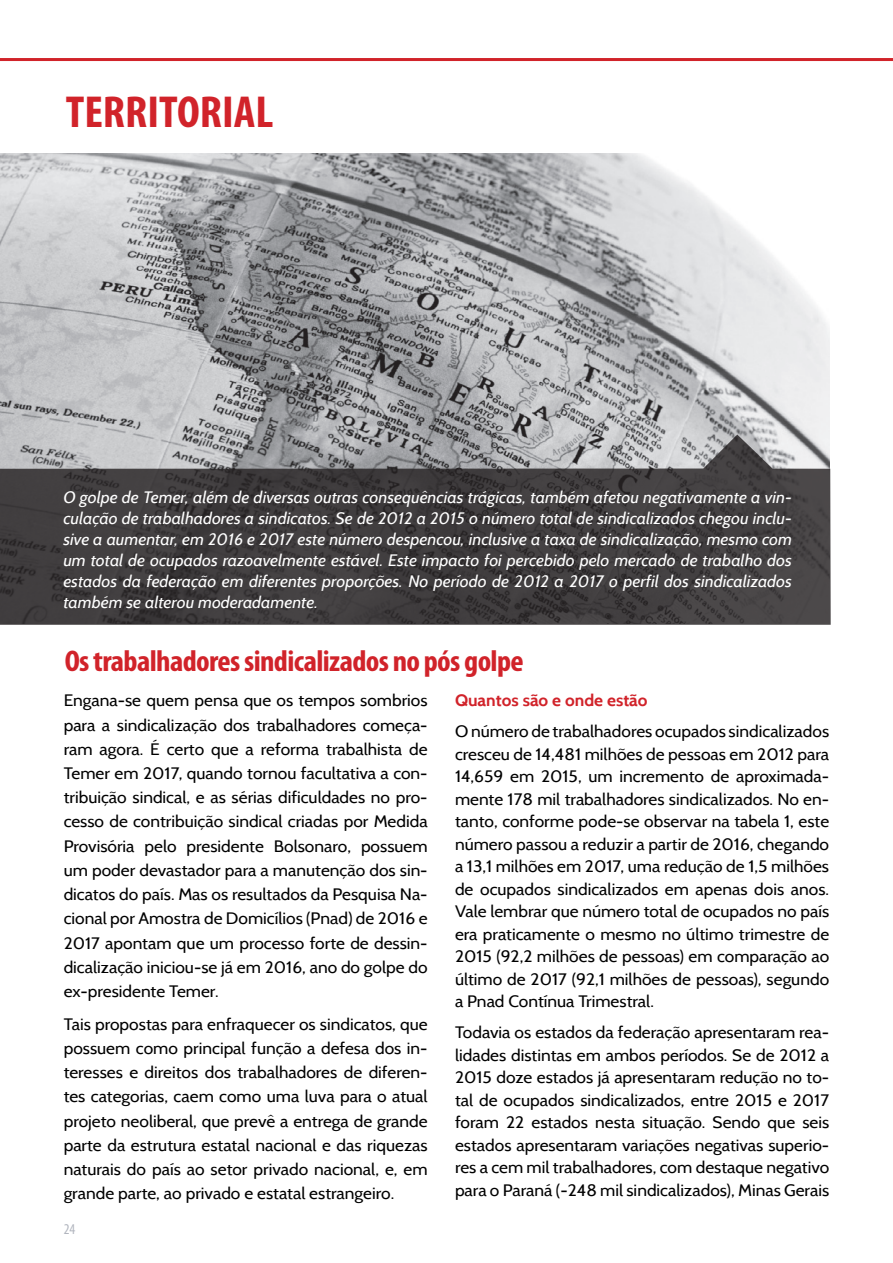
<style>
.page{position:relative;width:893px;height:1263px;background:#fff}
.page>*{position:absolute;margin:0;border:0;box-sizing:border-box;transform-origin:0 0}
.Paragraph_Style_blac{font:700 condensed 45px "Myriad Pro";color:#d1232a;scale:1.05 1}
.Paragraph_Style_blac-2{font:700 condensed 30px "Myriad Pro";letter-spacing:-.02em;color:#d1232a;scale:1.05 1}
.t1{font:16.5px/24.2px "Cabin";color:#000;text-align:justify;scale:1.05 1}
.t2{font:italic 16.5px/21px "Cabin";color:#fff;text-align:justify;scale:1.05 1}
.t3{font:700 16.5px "Cabin";color:#d1232a;scale:1.05 1}
.t4{font:condensed 15px "Myriad Pro";color:#b1b5be}
</style>
<div class="page">
<hr style="left:0;top:58px;width:893px;height:3px;background:#d1232a">
<img style="left:0;top:153px;width:829px;height:281px">
<svg style="left:0;top:434px;width:831px;height:191px;background:#525052"></svg>
<p class="Paragraph_Style_blac" style="left:66px;top:84px;width:199px">TERRITORIAL</p>
<p class="t2" style="left:63px;top:486px;width:695px">O golpe de Temer, além de diversas outras consequências trágicas, também afetou negativamente a vin&shy;culação de trabalhadores a sindicatos. Se de 2012 a 2015 o número total de sindicalizados chegou inclu&shy;sive a aumentar, em 2016 e 2017 este número despencou, inclusive a taxa de sindicalização, mesmo com um total de ocupados razoavelmente estável. Este impacto foi percebido pelo mercado de trabalho dos estados da federação em diferentes proporções. No período de 2012 a 2017 o perfil dos sindicalizados também se alterou moderadamente.</p>
<p class="Paragraph_Style_blac-2" style="left:65px;top:642px;width:439px">Os trabalhadores sindicalizados no pós golpe</p>
<p class="t1" style="left:64px;top:688px;width:348px">Engana-se quem pensa que os tempos sombrios para a sindicalização dos trabalhadores começa&shy;ram agora. É certo que a reforma trabalhista de Temer em 2017, quando tornou facultativa a con&shy;tribuição sindical, e as sérias dificuldades no pro&shy;cesso de contribuição sindical criadas por Medida Provisória pelo presidente Bolsonaro, possuem um poder devastador para a manutenção dos sin&shy;dicatos do país. Mas os resultados da Pesquisa Na&shy;cional por Amostra de Domicílios (Pnad) de 2016 e 2017 apontam que um processo forte de dessin&shy;dicalização iniciou-se já em 2016, ano do golpe do ex-presidente Temer.</p>
<p class="t1" style="left:64px;top:1012px;width:348px">Tais propostas para enfraquecer os sindicatos, que possuem como principal função a defesa dos in&shy;teresses e direitos dos trabalhadores de diferen&shy;tes categorias, caem como uma luva para o atual projeto neoliberal, que prevê a entrega de grande parte da estrutura estatal nacional e das riquezas naturais do país ao setor privado nacional, e, em grande parte, ao privado e estatal estrangeiro.</p>
<p class="t3" style="left:455px;top:691px;width:185px">Quantos são e onde estão</p>
<p class="t1" style="left:455px;top:720px;width:358px;line-height:22.5px">O número de trabalhadores ocupados sindicalizados cresceu de 14,481 milhões de pessoas em 2012 para 14,659 em 2015, um incremento de aproximada&shy;mente 178 mil trabalhadores sindicalizados. No en&shy;tanto, conforme pode-se observar na tabela 1, este número passou a reduzir a partir de 2016, chegando a 13,1 milhões em 2017, uma redução de 1,5 milhões de ocupados sindicalizados em apenas dois anos.<br>Vale lembrar que número total de ocupados no país era praticamente o mesmo no último trimestre de 2015 (92,2 milhões de pessoas) em comparação ao último de 2017 (92,1 milhões de pessoas), segundo a Pnad Contínua Trimestral.</p>
<p class="t1" style="left:455px;top:1021px;width:358px;line-height:22.5px">Todavia os estados da federação apresentaram rea&shy;lidades distintas em ambos períodos. Se de 2012 a 2015 doze estados já apresentaram redução no to&shy;tal de ocupados sindicalizados, entre 2015 e 2017 foram 22 estados nesta situação. Sendo que seis estados apresentaram variações negativas superio&shy;res a cem mil trabalhadores, com destaque negativo para o Paraná (-248 mil sindicalizados), Minas Gerais</p>
<p class="t4" style="left:64px;top:1220px;width:13px">24</p>
</div>
